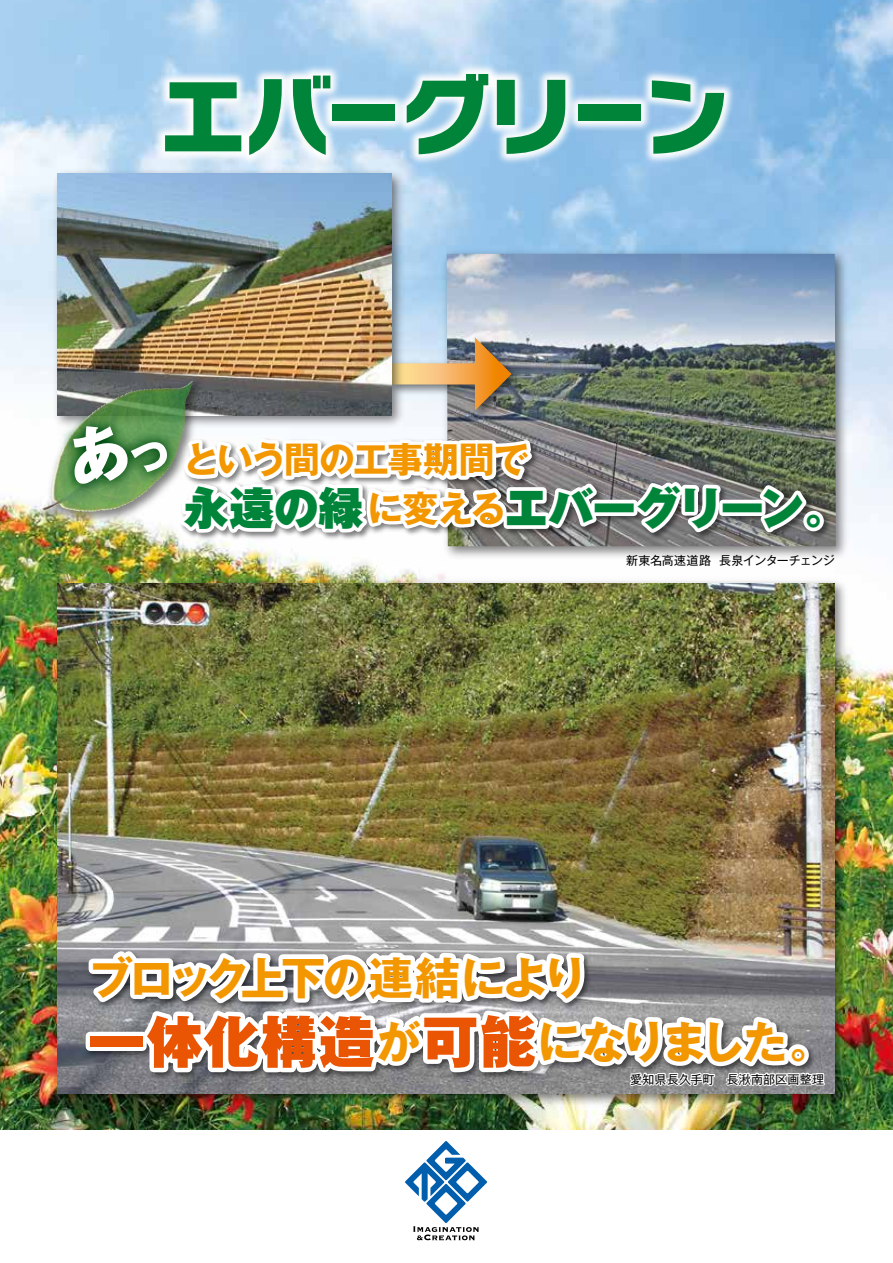
<style>
.page{position:relative;width:893px;height:1263px;background:#fff}
.page>*{position:absolute;margin:0;border:0;box-sizing:border-box;transform-origin:0 0}
.t1{font:900 44.7px "Gothic MB101 Pro";letter-spacing:-.015em;color:#00843a}
.t2{font:700 44.55px/64.1px "Gothic MB101 Pro";letter-spacing:-.075em;color:#f39700}
.t3{font:700 35.85px "Gothic MB101 Pro";letter-spacing:-.04em;color:#f39700}
.t4{font:12px "Gothic MB101 Pro";letter-spacing:-.01em;color:#000}
.t5{font:12px "Gothic MB101 Pro";letter-spacing:.01em;color:#000}
.s1{font-weight:700;font-size:35.85px;color:#f39700}
.s2{font-weight:900;font-size:55.65px;color:#ea5504}
</style>
<div class="page">
<img style="left:0;top:0;width:893px;height:1130px">
<svg style="left:405px;top:1151px;width:82px;height:89px"></svg>
<img style="left:36px;top:523px;width:830px;height:628px">
<img style="left:58px;top:583px;width:777px;height:510px">
<img style="left:422px;top:245px;width:435px;height:333px">
<img style="left:447px;top:254px;width:389px;height:221px">
<img style="left:429px;top:330px;width:97px;height:88px">
<img style="left:429px;top:337px;width:83px;height:74px">
<img style="left:33px;top:158px;width:396px;height:260px">
<img style="left:58px;top:173px;width:333px;height:242px">
<img style="left:4px;top:351px;width:229px;height:212px">
<img style="left:173px;top:475px;width:667px;height:73px">
<div style="left:591px;top:500px;width:46px;height:16px;border:8px solid #fff"></div>
<svg style="left:624px;top:476px;width:102px;height:62px"></svg>
<div style="left:719px;top:500px;width:47px;height:16px;border:8px solid #fff"></div>
<svg style="left:753px;top:479px;width:75px;height:59px"></svg>
<img style="left:106px;top:15px;width:677px;height:200px">
<svg style="left:165px;top:82px;width:76px;height:69px;background:#60b08d"></svg>
<svg style="left:249px;top:76px;width:81px;height:79px"></svg>
<div style="left:332px;top:104px;width:63px;height:17px;background:#00843a"></div>
<svg style="left:407px;top:74px;width:81px;height:80px;background:#6ab59c"></svg>
<svg style="left:497px;top:80px;width:68px;height:74px;background:#60b095"></svg>
<div style="left:578px;top:104px;width:63px;height:17px;background:#00843a"></div>
<svg style="left:652px;top:80px;width:72px;height:74px;background:#6ab3a0"></svg>
<svg style="left:81px;top:944px;width:745px;height:153px"></svg>
<svg style="left:65px;top:418px;width:538px;height:122px"></svg>
<p class="t3" style="left:183px;top:430px;width:348px">という間の工事期間で</p>
<p class="t1" style="left:184px;top:470px;width:666px">永遠の緑<span class="s1">に変える</span>エバーグリーン。</p>
<p class="t4" style="left:626px;top:550px;width:210px">新東名高速道路 長泉インターチェンジ</p>
<p class="t2" style="left:88px;top:940px;width:747px">ブロック上下の連結により<br><span class="s2">一体化構造</span>が<span class="s2">可能</span>になりました。</p>
<p class="t5" style="left:630px;top:1069px;width:195px">愛知県長久手町　長湫南部区画整理</p>
</div>
